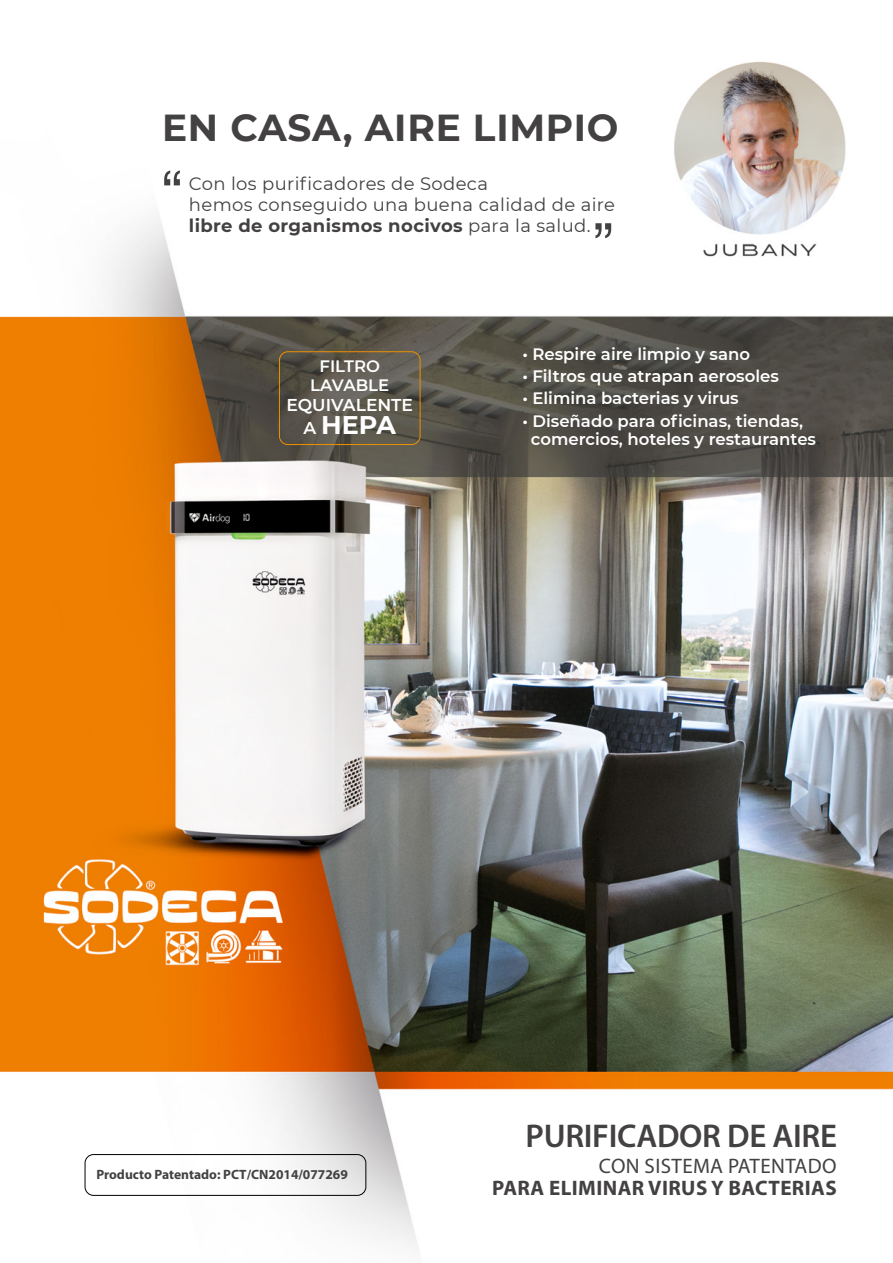
<style>
.page{position:relative;width:893px;height:1263px;background:#fff}
.page>*{position:absolute;margin:0;border:0;box-sizing:border-box;transform-origin:0 0}
.t1{font:700 37.5px "Montserrat";letter-spacing:.02em;color:#434141}
.t2{font:600 33px "Myriad Pro";letter-spacing:-.01em;color:#434141}
.t3{font:700 25.5px "Montserrat";color:#fff}
.t4{font:700 21px "Myriad Pro";letter-spacing:.02em;color:#434141}
.t5{font:21px "Myriad Pro";letter-spacing:.02em;color:#434141}
.t6{font:18px/21px "Montserrat";letter-spacing:.02em;color:#434141}
.t7{font:600 17.1px "Montserrat";color:#fff}
.t8{font:600 16.5px/18px "Montserrat";color:#fff}
.t9{font:700 13.5px "Myriad Pro";color:#434141}
.s1{font-weight:700}
.s2{font-weight:600;font-size:17.1px}
</style>
<div class="page">
<img style="left:0;top:61px;width:893px;height:1188px">
<div style="left:85px;top:1154px;width:281px;height:42px;border:1px solid #000;border-radius:9px"></div>
<svg style="left:164px;top:171px;width:16px;height:14px"></svg>
<svg style="left:595px;top:223px;width:16px;height:15px"></svg>
<div style="left:279px;top:351px;width:141px;height:94px;border:1px solid #ef9100;border-radius:9px"></div>
<h1 class="t1" style="left:162px;top:100px;width:458px">EN CASA, AIRE LIMPIO</h1>
<p class="t6" style="left:189px;top:172px;width:428px">Con los purificadores de Sodeca<br>hemos conseguido una buena calidad de aire <span class="s1">libre de organismos nocivos</span> para la salud.</p>
<p class="t8" style="left:310px;top:355px;width:80px;line-height:19.5px;text-align:center">FILTRO<br>LAVABLE</p>
<p class="t7" style="left:286px;top:392px;width:128px">EQUIVALENTE</p>
<h3 class="t3" style="left:304px;top:407px;width:94px"><span class="s2">A</span> HEPA</h3>
<p class="t8" style="left:522px;top:344px;width:229px">• Respire aire limpio y sano</p>
<p class="t8" style="left:522px;top:367px;width:258px">• Filtros que atrapan aerosoles</p>
<p class="t8" style="left:522px;top:389px;width:218px">• Elimina bacterias y virus</p>
<p class="t8" style="left:531px;top:411px;width:287px;text-indent:-8px">• Diseñado para oficinas, tiendas, comercios, hoteles y restaurantes</p>
<p class="t9" style="left:96px;top:1165px;width:253px">Producto Patentado: PCT/CN2014/077269</p>
<h2 class="t2" style="left:526px;top:1115px;width:313px">PURIFICADOR DE AIRE</h2>
<p class="t5" style="left:599px;top:1153px;width:239px">CON SISTEMA PATENTADO</p>
<p class="t4" style="left:492px;top:1175px;width:346px">PARA ELIMINAR VIRUS Y BACTERIAS</p>
</div>
